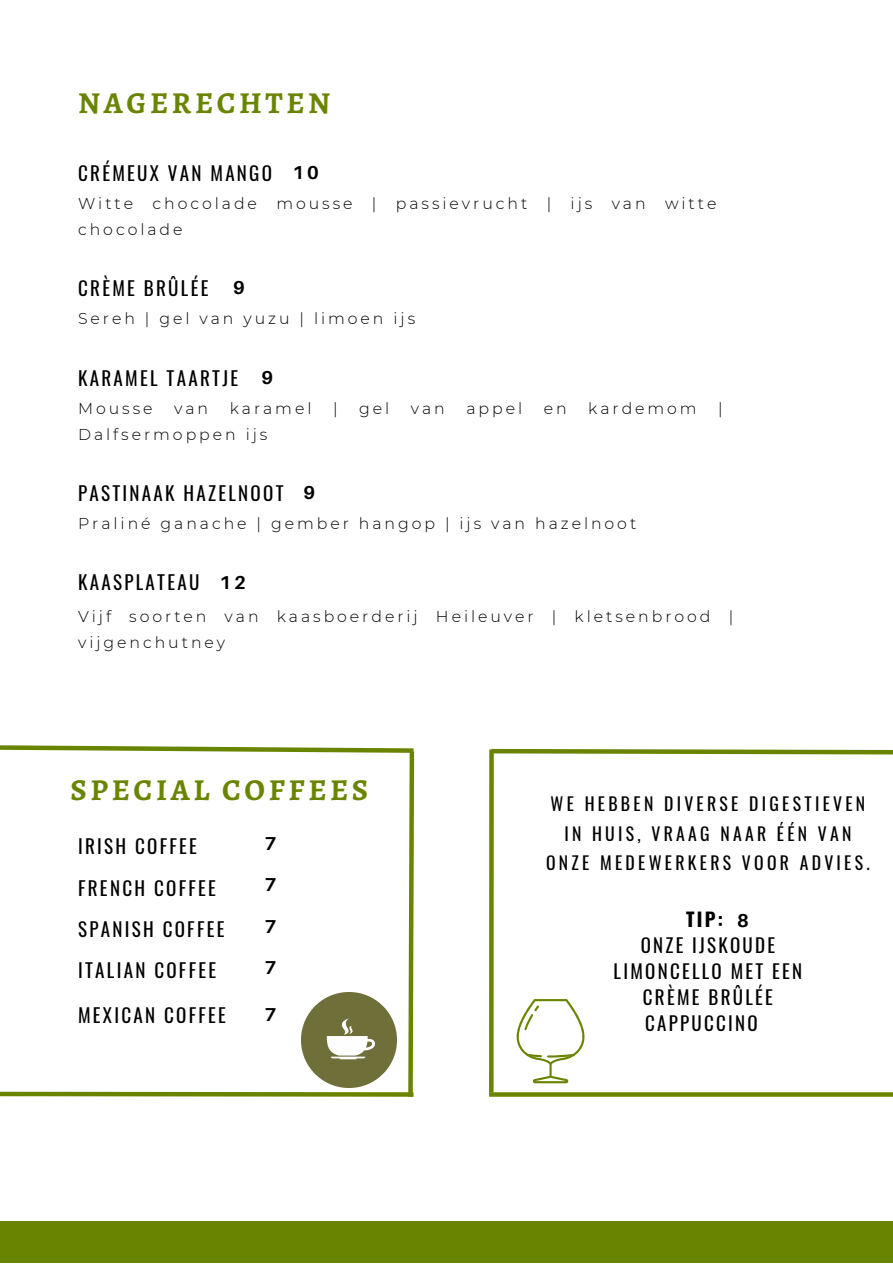
<style>
.page{position:relative;width:893px;height:1264px;background:#fff}
.page>*{position:absolute;margin:0;border:0;box-sizing:border-box;transform-origin:0 0}
.t1{font:700 30.45px "Alegreya";letter-spacing:.12em;color:#698500}
.t2{font:19.05px/41px "Oswald";letter-spacing:.12em;color:#000}
.t3{font:18.9px "Oswald";letter-spacing:.12em;color:#000}
.t4{font:700 18.9px "Oswald";color:#000}
.t5{font:700 18.75px/41px "Aileron";color:#000}
.t6{font:17.7px/29.2px "Oswald";letter-spacing:.185em;color:#000;text-align:center}
.t7{font:300 15.75px/25.8px "Montserrat";letter-spacing:.185em;color:#000}
.s1{font-family:"Aileron";font-weight:700;font-size:18.75px}
</style>
<div class="page">
<svg style="left:0;top:745px;width:415px;height:352px"></svg>
<svg style="left:489px;top:756px;width:4px;height:336px"></svg>
<svg style="left:489px;top:748px;width:403px;height:8px"></svg>
<svg style="left:489px;top:1092px;width:403px;height:4px;background:#728c10"></svg>
<svg style="left:516px;top:999px;width:69px;height:84px"></svg>
<div style="left:0;top:1220px;width:892px;height:42px;background:#698500"></div>
<h1 class="t1" style="left:78px;top:82px;width:254px">NAGERECHTEN</h1>
<p class="t2" style="left:78px;top:152px;width:242px">CRÉMEUX VAN MANGO <span class="s1">10</span></p>
<p class="t7" style="left:78px;top:191px;width:639px">Witte chocolade mousse | passievrucht | ijs van witte chocolade</p>
<p class="t2" style="left:78px;top:267px;width:132px">CRÈME BRÛLÉE</p>
<p class="t5" style="left:233px;top:267px;width:13px">9</p>
<p class="t7" style="left:78px;top:305px;width:338px">Sereh | gel van yuzu | limoen ijs</p>
<p class="t2" style="left:78px;top:356px;width:196px">KARAMEL TAARTJE <span class="s1">9</span></p>
<p class="t7" style="left:78px;top:395px;width:76px">Mousse</p>
<p class="t7" style="left:174px;top:395px;width:35px">van</p>
<p class="t7" style="left:230px;top:395px;width:83px">karamel</p>
<p class="t7" style="left:333px;top:395px;width:6px">|</p>
<p class="t7" style="left:359px;top:395px;width:32px">gel</p>
<p class="t7" style="left:411px;top:395px;width:35px">van</p>
<p class="t7" style="left:466px;top:395px;width:57px">appel</p>
<p class="t7" style="left:543px;top:395px;width:24px">en</p>
<p class="t7" style="left:588px;top:395px;width:110px">kardemom</p>
<p class="t7" style="left:718px;top:395px;width:6px">|</p>
<p class="t7" style="left:78px;top:421px;width:191px">Dalfsermoppen ijs</p>
<p class="t2" style="left:78px;top:472px;width:207px">PASTINAAK HAZELNOOT</p>
<p class="t5" style="left:303px;top:472px;width:13px">9</p>
<p class="t7" style="left:78px;top:511px;width:559px">Praliné ganache | gember hangop | ijs van hazelnoot</p>
<p class="t2" style="left:78px;top:561px;width:169px">KAASPLATEAU <span class="s1">12</span></p>
<p class="t7" style="left:78px;top:603px;width:656px">Vijf soorten van kaasboerderij Heileuver | kletsenbrood | vijgenchutney</p>
<h1 class="t1" style="left:71px;top:768px;width:299px">SPECIAL COFFEES</h1>
<p class="t2" style="left:78px;top:825px;width:120px">IRISH COFFEE</p>
<p class="t2" style="left:78px;top:867px;width:148px">FRENCH COFFEE<br>SPANISH COFFEE<br>ITALIAN COFFEE</p>
<p class="t2" style="left:78px;top:993px;width:149px">MEXICAN COFFEE</p>
<p class="t5" style="left:265px;top:822px;width:13px">7</p>
<p class="t5" style="left:265px;top:863px;width:13px">7</p>
<p class="t5" style="left:265px;top:906px;width:13px">7<br>7</p>
<p class="t5" style="left:265px;top:993px;width:13px">7</p>
<p class="t6" style="left:546px;top:788px;width:325px">WE HEBBEN DIVERSE DIGESTIEVEN<br>IN HUIS, VRAAG NAAR ÉÉN VAN<br>ONZE MEDEWERKERS VOOR ADVIES.</p>
<p class="t4" style="left:686px;top:904px;width:39px">TIP:</p>
<p class="t3" style="left:640px;top:930px;width:136px">ONZE IJSKOUDE</p>
<p class="t3" style="left:613px;top:956px;width:190px">LIMONCELLO MET EEN</p>
<p class="t3" style="left:643px;top:982px;width:131px">CRÈME BRÛLÉE</p>
<p class="t3" style="left:645px;top:1008px;width:114px">CAPPUCCINO</p>
<p class="t5" style="left:737px;top:899px;width:13px">8</p>
</div>
